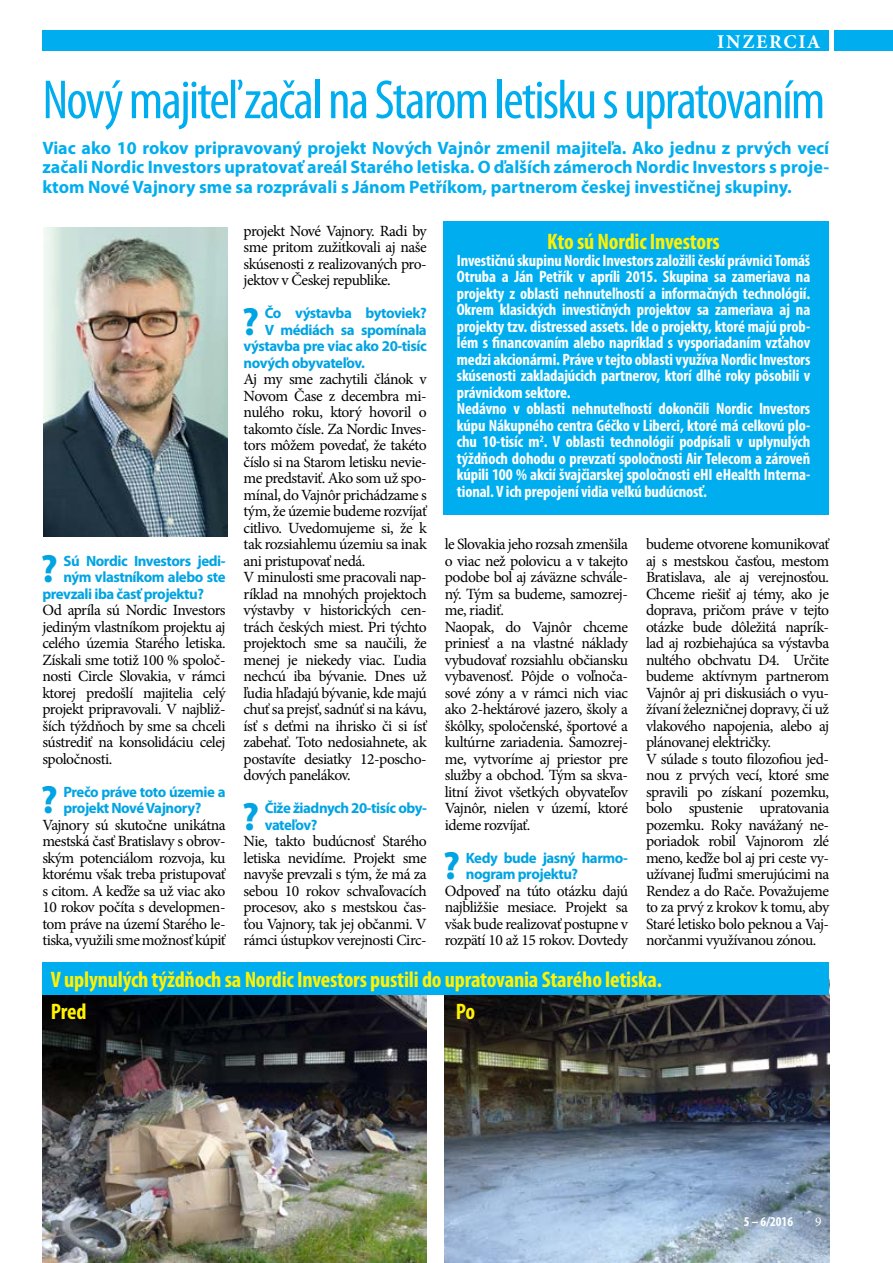
<style>
.page{position:relative;width:893px;height:1263px;background:#fff}
.page>*{position:absolute;margin:0;border:0;box-sizing:border-box;transform-origin:0 0}
.t1{font:condensed 55.5px "Myriad Pro";letter-spacing:-.03em;color:#00aeef}
.t2{font:700 39.45px "Myriad Pro";color:#00a4e3}
.t3{font:700 condensed 22.5px/32.8px "Myriad Pro";letter-spacing:-.01em;color:#fff200}
.t4{font:700 19.5px "Minion Pro";letter-spacing:.09em;color:#fff}
.t5{font:700 18px/19.5px "Myriad Pro";color:#00aeef;text-align:justify}
.t6{font:700 condensed 16.5px/16.5px "Myriad Pro";letter-spacing:-.01em;color:#fff}
.t7{font:15.6px/16.5px "Minion Pro";letter-spacing:-.035em;color:#000;text-align:justify}
.t8{font:700 15px/16.5px "Myriad Pro";letter-spacing:-.03em;color:#00a4e3}
.t9{font:700 condensed 13.5px "Myriad Pro";color:#fff}
.t10{font:13.5px "Minion Pro";color:#fff}
</style>
<div class="page">
<div style="left:43px;top:30px;width:786px;height:21px;background:#00aeef"></div>
<div style="left:835px;top:30px;width:58px;height:21px;background:#00aeef"></div>
<img style="left:44px;top:227px;width:184px;height:310px">
<div style="left:444px;top:221px;width:385px;height:293px;background:#00aeef"></div>
<img style="left:43px;top:994px;width:384px;height:269px">
<img style="left:445px;top:994px;width:384px;height:269px">
<div style="left:43px;top:962px;width:786px;height:32px;background:#00aeef"></div>
<p class="t4" style="left:717px;top:28px;width:105px">INZERCIA</p>
<h1 class="t1" style="left:42px;top:66px;width:784px">Nový majiteľ začal na Starom letisku s upratovaním</h1>
<p class="t5" style="left:42px;top:137px;width:788px">Viac ako 10 rokov pripravovaný projekt Nových Vajnôr zmenil majiteľa. Ako jednu z prvých vecí začali Nordic Investors upratovať areál Starého letiska. O ďalších zámeroch Nordic Investors s proje&shy;ktom Nové Vajnory sme sa rozprávali s Jánom Petříkom, partnerom českej investičnej skupiny.</p>
<h2 class="t2" style="left:41px;top:543px;width:19px">?</h2>
<p class="t8" style="left:63px;top:552px;width:164px">Sú Nordic Investors jedi-</p>
<p class="t8" style="left:63px;top:568px;width:164px">ným vlastníkom alebo ste</p>
<p class="t8" style="left:42px;top:585px;width:163px">prevzali iba časť projektu?</p>
<p class="t7" style="left:42px;top:602px;width:185px">Od apríla sú Nordic Investors jediným vlastníkom projektu aj celého územia Starého letiska.<br>Získali sme totiž 100 % spoloč&shy;nosti Circle Slovakia, v rámci ktorej predošlí majitelia celý projekt pripravovali. V najbliž&shy;ších týždňoch by sme sa chceli sústrediť na konsolidáciu celej spoločnosti.</p>
<h2 class="t2" style="left:41px;top:774px;width:19px">?</h2>
<p class="t8" style="left:63px;top:783px;width:164px">Prečo práve toto územie a projekt Nové Vajnory?</p>
<p class="t7" style="left:42px;top:816px;width:185px">Vajnory sú skutočne unikátna mestská časť Bratislavy s obrov&shy;ským potenciálom rozvoja, ku ktorému však treba pristupovať s citom. A keďže sa už viac ako 10 rokov počíta s developmen&shy;tom práve na území Starého le&shy;tiska, využili sme možnosť kúpiť</p>
<p class="t7" style="left:244px;top:222px;width:185px">projekt Nové Vajnory. Radi by sme pritom zužitkovali aj naše skúsenosti z realizovaných pro&shy;jektov v Českej republike.</p>
<h2 class="t2" style="left:242px;top:295px;width:19px">?</h2>
<p class="t8" style="left:265px;top:304px;width:164px">Čo výstavba bytoviek?</p>
<p class="t8" style="left:265px;top:321px;width:164px">V médiách sa spomínala</p>
<p class="t8" style="left:244px;top:337px;width:185px">výstavba pre viac ako 20-tisíc</p>
<p class="t8" style="left:244px;top:354px;width:123px">nových obyvateľov.</p>
<p class="t7" style="left:244px;top:371px;width:185px;text-align:left">Aj my sme zachytili článok v<br>Novom Čase z decembra mi&shy;nulého roku, ktorý hovoril o takomto čísle. Za Nordic Inves&shy;tors môžem povedať, že takéto číslo si na Starom letisku nevie&shy;me predstaviť. Ako som už spo&shy;mínal, do Vajnôr prichádzame s tým, že územie budeme rozvíjať citlivo. Uvedomujeme si, že k tak rozsiahlemu územiu sa inak ani pristupovať nedá.<br>V minulosti sme pracovali nap&shy;ríklad na mnohých projektoch výstavby v historických cen&shy;trách českých miest. Pri týchto projektoch sme sa naučili, že menej je niekedy viac. Ľudia nechcú iba bývanie. Dnes už ľudia hľadajú bývanie, kde majú chuť sa prejsť, sadnúť si na kávu, ísť s deťmi na ihrisko či si ísť zabehať. Toto nedosiahnete, ak postavíte desiatky 12-poscho&shy;dových panelákov.</p>
<h2 class="t2" style="left:242px;top:790px;width:19px">?</h2>
<p class="t8" style="left:265px;top:799px;width:164px">Čiže žiadnych 20-tisíc oby&shy;vateľov?</p>
<p class="t7" style="left:244px;top:833px;width:185px">Nie, takto budúcnosť Starého letiska nevidíme. Projekt sme navyše prevzali s tým, že má za sebou 10 rokov schvaľovacích procesov, ako s mestskou čas&shy;ťou Vajnory, tak jej občanmi. V rámci ústupkov verejnosti Circ-</p>
<h3 class="t3" style="left:547px;top:225px;width:174px">Kto sú Nordic Investors</h3>
<p class="t6" style="left:457px;top:251px;width:355px">Investičnú skupinu Nordic Investors založili českí právnici Tomáš Otruba a Ján Petřík v apríli 2015. Skupina sa zameriava na projekty z oblasti nehnuteľností a informačných technológií.<br>Okrem klasických investičných projektov sa zameriava aj na projekty tzv. distressed assets. Ide o projekty, ktoré majú prob&shy;lém s financovaním alebo napríklad s vysporiadaním vzťahov medzi akcionármi. Práve v tejto oblasti využíva Nordic Investors skúsenosti zakladajúcich partnerov, ktorí dlhé roky pôsobili v právnickom sektore.<br>Nedávno v oblasti nehnuteľností dokončili Nordic Investors kúpu Nákupného centra Géčko v Liberci, ktoré má celkovú plo&shy;chu 10-tisíc m<sup>2</sup>. V oblasti technológií podpísali v uplynulých týždňoch dohodu o prevzatí spoločnosti Air Telecom a zároveň kúpili 100 % akcií švajčiarskej spoločnosti eHI eHealth Interna&shy;tional. V ich prepojení vidia veľkú budúcnosť.</p>
<p class="t7" style="left:445px;top:536px;width:185px;text-align:left">le Slovakia jeho rozsah zmenšila o viac než polovicu a v takejto podobe bol aj záväzne schvále&shy;ný. Tým sa budeme, samozrej&shy;me, riadiť.<br>Naopak, do Vajnôr chceme priniesť a na vlastné náklady vybudovať rozsiahlu občiansku vybavenosť. Pôjde o voľnoča&shy;sové zóny a v rámci nich viac ako 2-hektárové jazero, školy a škôlky, spoločenské, športové a kultúrne zariadenia. Samozrej&shy;me, vytvoríme aj priestor pre služby a obchod. Tým sa skva&shy;litní život všetkých obyvateľov<br>Vajnôr, nielen v území, ktoré ideme rozvíjať.</p>
<h2 class="t2" style="left:443px;top:840px;width:19px">?</h2>
<p class="t8" style="left:466px;top:849px;width:164px">Kedy bude jasný harmo&shy;nogram projektu?</p>
<p class="t7" style="left:445px;top:882px;width:185px">Odpoveď na túto otázku dajú najbližšie mesiace. Projekt sa však bude realizovať postupne v rozpätí 10 až 15 rokov. Dovtedy</p>
<p class="t7" style="left:646px;top:536px;width:185px;text-align:left">budeme otvorene komunikovať aj s mestskou časťou, mestom<br>Bratislava, ale aj verejnosťou.<br>Chceme riešiť aj témy, ako je doprava, pričom práve v tejto otázke bude dôležitá naprík&shy;lad aj rozbiehajúca sa výstavba nultého obchvatu D4. Určite budeme aktívnym partnerom<br>Vajnôr aj pri diskusiách o vyu&shy;žívaní železničnej dopravy, či už vlakového napojenia, alebo aj plánovanej električky.<br>V súlade s touto filozofiou jed&shy;nou z prvých vecí, ktoré sme spravili po získaní pozemku, bolo spustenie upratovania pozemku. Roky navážaný ne&shy;poriadok robil Vajnorom zlé meno, keďže bol aj pri ceste vy&shy;užívanej ľuďmi smerujúcimi na<br>Rendez a do Rače. Považujeme to za prvý z krokov k tomu, aby<br>Staré letisko bolo peknou a Vaj&shy;norčanmi využívanou zónou.</p>
<h3 class="t3" style="left:51px;top:962px;width:613px">V uplynulých týždňoch sa Nordic Investors pustili do upratovania Starého letiska.<br>Pred</h3>
<h3 class="t3" style="left:456px;top:995px;width:21px">Po</h3>
<p class="t9" style="left:744px;top:1213px;width:51px">5 – 6/2016</p>
<p class="t10" style="left:815px;top:1212px;width:8px">9</p>
</div>
